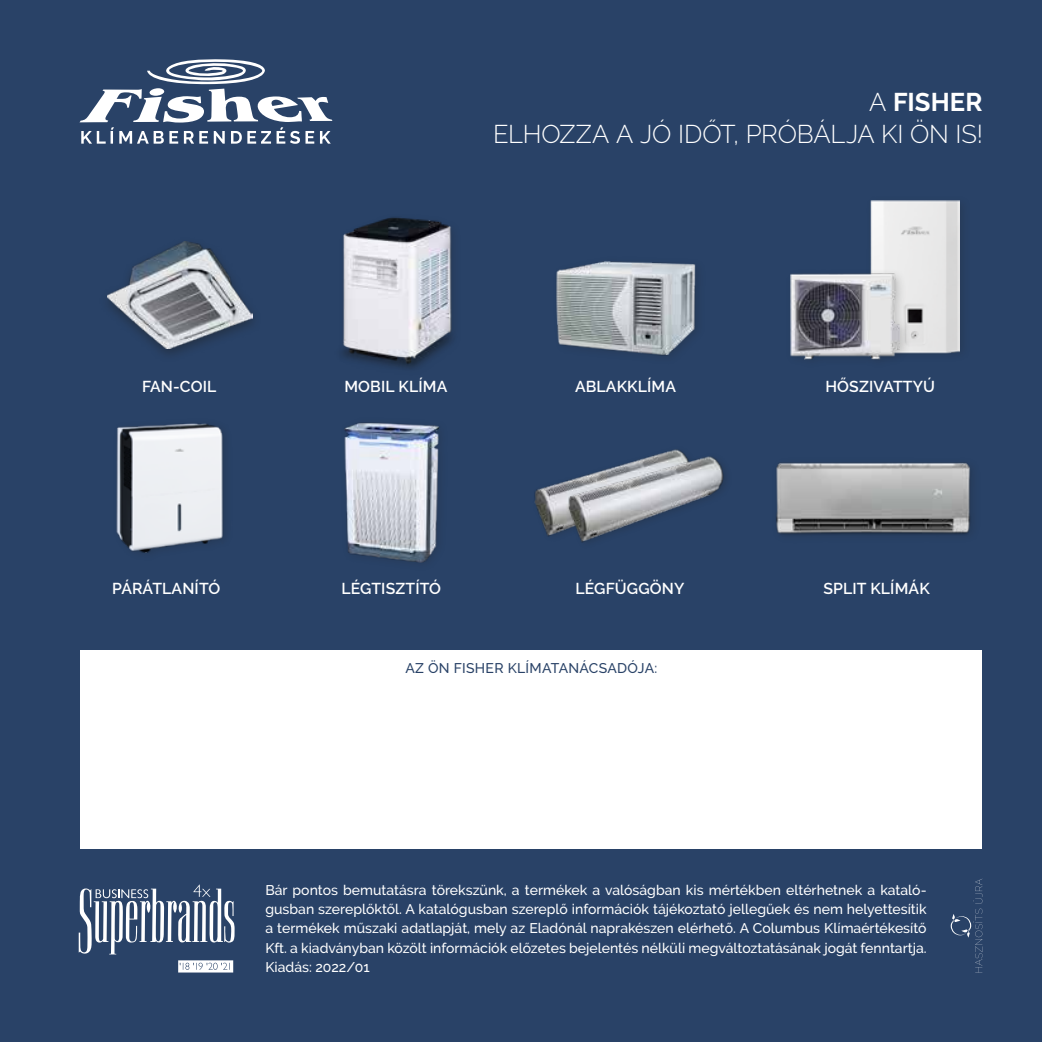
<style>
.page{position:relative;width:1042px;height:1042px;background:#294267}
.page>*{position:absolute;margin:0;border:0;box-sizing:border-box;transform-origin:0 0}
.t1{font:300 25.55px/31.5px "Raleway";letter-spacing:-.005em;color:#fff;text-align:right}
.t2{font:600 15.75px "Raleway";letter-spacing:.01em;color:#fff}
.t3{font:500 14px/19.2px "Raleway";color:#fff;text-align:justify}
.t4{font:500 14px "Raleway";letter-spacing:.02em;color:#294267}
.s1{font-weight:700}
</style>
<div class="page">
<svg style="left:79px;top:59px;width:253px;height:85px"></svg>
<svg style="left:79px;top:884px;width:156px;height:70px"></svg>
<svg style="left:178px;top:960px;width:55px;height:12px"></svg>
<svg style="left:950px;top:879px;width:32px;height:93px"></svg>
<div style="left:80px;top:650px;width:901px;height:198px;background:#fff"></div>
<img style="left:870px;top:200px;width:90px;height:154px">
<div style="left:785px;top:268px;width:127px;height:101px;background:#1d1d1b;opacity:.2"></div>
<img style="left:790px;top:202px;width:109px;height:160px">
<img style="left:534px;top:449px;width:144px;height:88px">
<img style="left:560px;top:450px;width:165px;height:93px">
<img style="left:556px;top:261px;width:141px;height:95px">
<img style="left:116px;top:423px;width:108px;height:130px">
<img style="left:342px;top:217px;width:111px;height:152px">
<img style="left:344px;top:422px;width:96px;height:141px">
<img style="left:107px;top:241px;width:145px;height:107px">
<img style="left:776px;top:462px;width:196px;height:74px">
<h1 class="t1" style="left:493px;top:86px;width:491px">A <span class="s1">FISHER<br></span>ELHOZZA A JÓ IDŐT, PRÓBÁLJA KI ÖN IS!</h1>
<p class="t2" style="left:142px;top:377px;width:76px">FAN-COIL</p>
<p class="t2" style="left:344px;top:377px;width:104px">MOBIL KLÍMA</p>
<p class="t2" style="left:575px;top:377px;width:103px">ABLAKKLÍMA</p>
<p class="t2" style="left:825px;top:377px;width:111px">HŐSZIVATTYÚ</p>
<p class="t2" style="left:112px;top:579px;width:109px">PÁRÁTLANÍTÓ</p>
<p class="t2" style="left:341px;top:579px;width:101px">LÉGTISZTÍTÓ</p>
<p class="t2" style="left:575px;top:579px;width:111px">LÉGFÜGGÖNY</p>
<p class="t2" style="left:823px;top:579px;width:108px">SPLIT KLÍMÁK</p>
<p class="t4" style="left:405px;top:659px;width:253px">AZ ÖN FISHER KLÍMATANÁCSADÓJA:</p>
<p class="t3" style="left:265px;top:880px;width:663px">Bár pontos bemutatásra törekszünk, a termékek a valóságban kis mértékben eltérhetnek a kataló&shy;gusban szereplőktől. A katalógusban szereplő információk tájékoztató jellegűek és nem helyettesítik a termékek műszaki adatlapját, mely az Eladónál naprakészen elérhető. A Columbus Klímaértékesítő Kft. a kiadványban közölt információk előzetes bejelentés nélküli megváltoztatásának jogát fenntartja.<br>Kiadás: 2022/01</p>
</div>
